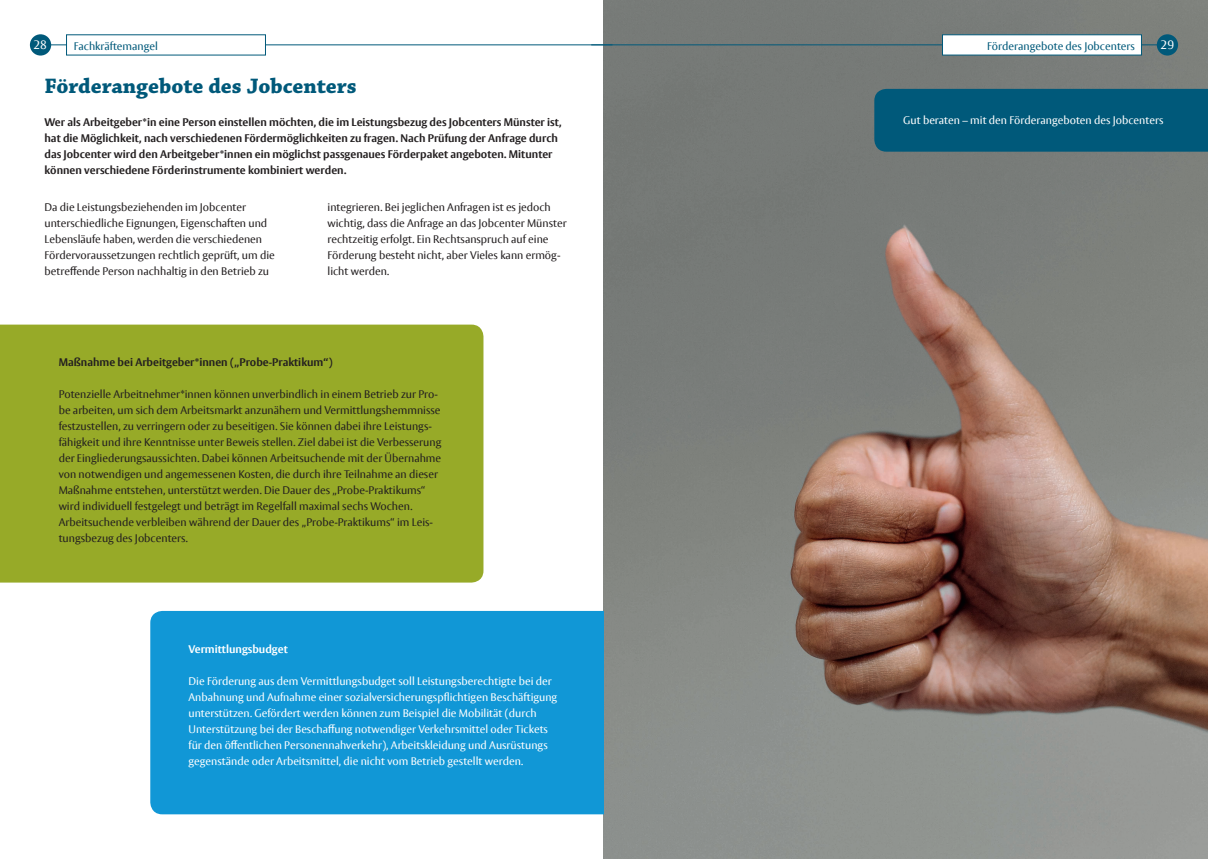
<style>
.page{position:relative;width:1208px;height:859px;background:#fff}
.page>*{position:absolute;margin:0;border:0;box-sizing:border-box;transform-origin:0 0}
.t1{font:700 22px "Chaparral Pro";color:#00597a}
.t2{font:12px "Vesta Pro";color:#fff}
.t3{font:11px/16px "Vesta Pro";color:#231f20}
.t4{font:11px/16px "Vesta Pro";color:#fff}
.t5{font:700 11px/16px "Vesta Pro";color:#231f20}
.t6{font:11px "Vesta Pro";color:#00597a}
.t7{font:700 11px "Vesta Pro";color:#fff}
</style>
<div class="page">
<div style="left:30px;top:34px;width:21px;height:22px;background:#00597a;border-radius:50%"></div>
<img style="left:604px;top:0;width:604px;height:859px">
<div style="left:1156px;top:34px;width:22px;height:22px;background:#00597a;border-radius:50%"></div>
<hr style="left:46px;top:44px;width:566px;height:1px;background:#00597a">
<div style="left:66px;top:34px;width:200px;height:22px;background:#fff"></div>
<div style="left:0;top:325px;width:483px;height:258px;background:#97aa28"></div>
<div style="left:150px;top:611px;width:454px;height:203px;background:#1197d6"></div>
<hr style="left:591px;top:44px;width:571px;height:1px;background:#00597a">
<div style="left:942px;top:34px;width:200px;height:22px;background:#fff;border:1px solid #00597a"></div>
<div style="left:874px;top:89px;width:334px;height:63px;background:#00597a"></div>
<p class="t2" style="left:33px;top:37px;width:15px">28</p>
<p class="t6" style="left:74px;top:39px;width:86px">Fachkräftemangel</p>
<h1 class="t1" style="left:45px;top:73px;width:314px">Förderangebote des Jobcenters</h1>
<p class="t5" style="left:45px;top:114px;width:519px">Wer als Arbeitgeber*in eine Person einstellen möchten, die im Leistungsbezug des Jobcenters Münster ist, hat die Möglichkeit, nach verschiedenen Fördermöglichkeiten zu fragen. Nach Prüfung der Anfrage durch das Jobcenter wird den Arbeitgeber*innen ein möglichst passgenaues Förderpaket angeboten. Mitunter können verschiedene Förderinstrumente kombiniert werden.</p>
<p class="t3" style="left:45px;top:199px;width:203px">Da die Leistungsbeziehenden im Jobcenter</p>
<p class="t3" style="left:327px;top:199px;width:225px">integrieren. Bei jeglichen Anfragen ist es jedoch</p>
<p class="t3" style="left:45px;top:215px;width:224px">unterschiedliche Eignungen, Eigenschaften und</p>
<p class="t3" style="left:327px;top:215px;width:241px">wichtig, dass die Anfrage an das Jobcenter Münster</p>
<p class="t3" style="left:45px;top:231px;width:219px">Lebensläufe haben, werden die verschiedenen</p>
<p class="t3" style="left:327px;top:231px;width:222px">rechtzeitig erfolgt. Ein Rechtsanspruch auf eine</p>
<p class="t3" style="left:45px;top:247px;width:232px">Fördervoraussetzungen rechtlich geprüft, um die</p>
<p class="t3" style="left:327px;top:247px;width:234px">Förderung besteht nicht, aber Vieles kann ermög-</p>
<p class="t3" style="left:45px;top:263px;width:226px">betreffende Person nachhaltig in den Betrieb zu</p>
<p class="t3" style="left:327px;top:263px;width:63px">licht werden.</p>
<h2 class="t5" style="left:59px;top:354px;width:275px">Maßnahme bei Arbeitgeber*innen („Probe-Praktikum“)</h2>
<p class="t3" style="left:59px;top:386px;width:384px">Potenzielle Arbeitnehmer*innen können unverbindlich in einem Betrieb zur Pro&shy;be arbeiten, um sich dem Arbeitsmarkt anzunähern und Vermittlungshemmnisse festzustellen, zu verringern oder zu beseitigen. Sie können dabei ihre Leistungs&shy;fähigkeit und ihre Kenntnisse unter Beweis stellen. Ziel dabei ist die Verbesserung der Eingliederungsaussichten. Dabei können Arbeitsuchende mit der Übernahme von notwendigen und angemessenen Kosten, die durch ihre Teilnahme an dieser Maßnahme entstehen, unterstützt werden. Die Dauer des „Probe-Praktikums“ wird individuell festgelegt und beträgt im Regelfall maximal sechs Wochen.<br>Arbeitsuchende verbleiben während der Dauer des „Probe-Praktikums“ im Leis&shy;tungsbezug des Jobcenters.</p>
<h2 class="t7" style="left:189px;top:642px;width:101px">Vermittlungsbudget</h2>
<p class="t4" style="left:188px;top:673px;width:370px">Die Förderung aus dem Vermittlungsbudget soll Leistungsberechtigte bei der Anbahnung und Aufnahme einer sozialversicherungspflichtigen Beschäftigung unterstützen. Gefördert werden können zum Beispiel die Mobilität (durch Unterstützung bei der Beschaffung notwendiger Verkehrsmittel oder Tickets für den öffentlichen Personennahverkehr), Arbeitskleidung und Ausrüstungs gegenstände oder Arbeitsmittel, die nicht vom Betrieb gestellt werden.</p>
<p class="t6" style="left:987px;top:39px;width:149px">Förderangebote des Jobcenters</p>
<p class="t2" style="left:1160px;top:37px;width:15px">29</p>
<p class="t4" style="left:903px;top:112px;width:262px">Gut beraten – mit den Förderangeboten des Jobcenters</p>
</div>
